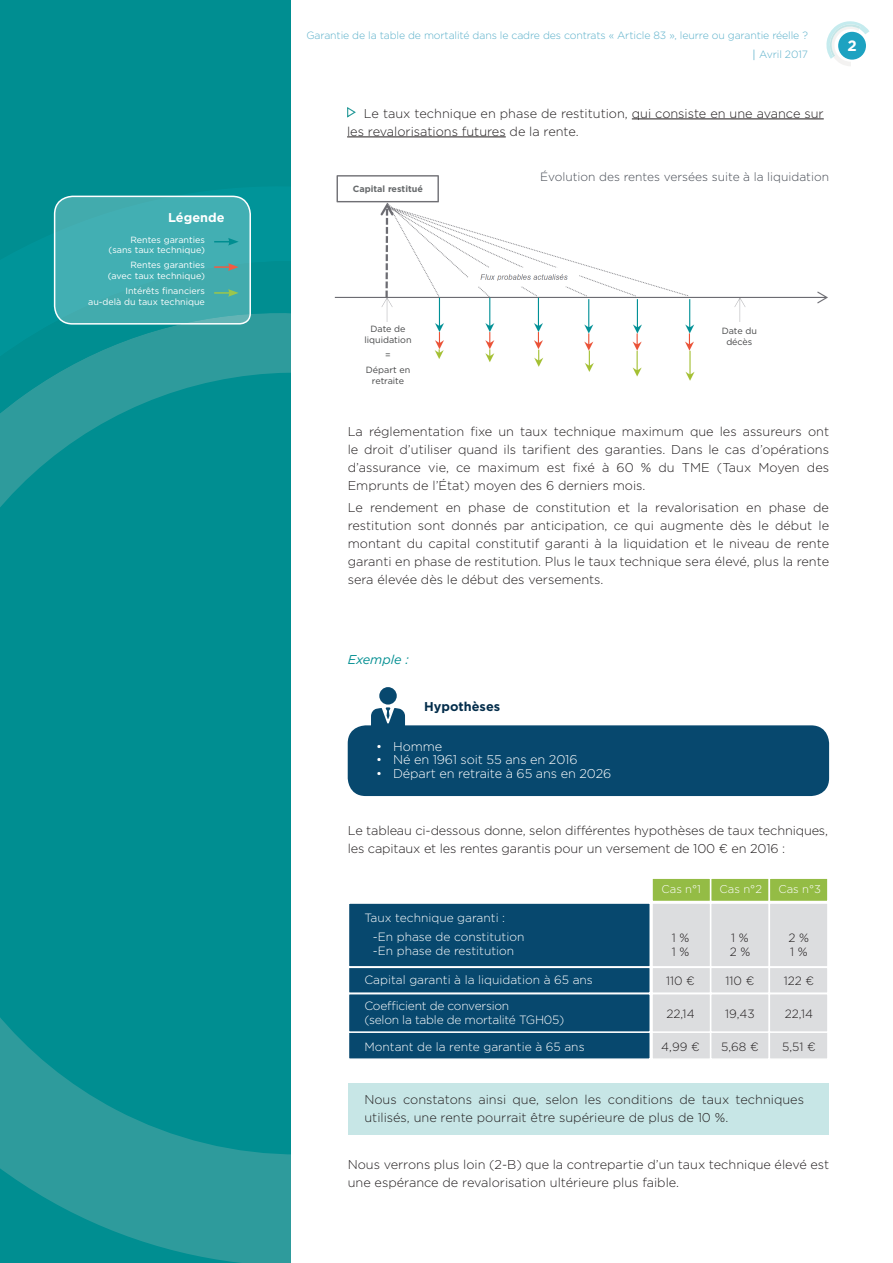
<style>
.page{position:relative;width:893px;height:1263px;background:#fff}
.page>*{position:absolute;margin:0;border:0;box-sizing:border-box;transform-origin:0 0}
.t1{font:700 15px "Gotham";color:#fff}
.t2{font:300 12.75px/18px "Gotham";color:#231f20}
.t3{font:300 12.75px "Gotham";letter-spacing:-.01em;color:#fff}
.t4{font:700 12.75px "Gotham";color:#032d4b}
.t5{font:italic 12.75px "Gotham";color:#008e91}
.t6{font:700 12.75px "Gotham";color:#fff}
.t7{font:300 12px "Gotham";color:#fff}
.t8{font:300 12px "Gotham";color:#231f20}
.t9{font:300 12px/14.4px "Gotham";letter-spacing:-.02em;color:#fff}
.t10{font:300 12px "Gotham";color:#464b54}
.t11{font:300 11.25px "Gotham";color:#fff}
.t12{font:300 10.5px/19.5px "Gotham";letter-spacing:-.01em;color:#5bb0ca;text-align:right}
.t13{font:9px/10.8px "Gotham";color:#fff;text-align:right}
.t14{font:9px/10.8px "Gotham";color:#454647;text-align:center}
.t15{font:700 9px "Gotham";color:#676a6c}
</style>
<div class="page">
<svg style="left:826px;top:21px;width:43px;height:45px"></svg>
<div style="left:0;top:0;width:291px;height:1263px;background:#008e91"></div>
<svg style="left:0;top:1084px;width:291px;height:179px;fill:#2e9b9c"></svg>
<svg style="left:0;top:1041px;width:73px;height:43px;fill:#2e9b9c"></svg>
<svg style="left:0;top:313px;width:291px;height:728px"></svg>
<svg style="left:70px;top:707px;width:17px;height:33px"></svg>
<hr style="left:632px;top:119px;width:192px;height:1px;background:#231f20">
<hr style="left:347px;top:137px;width:159px;height:1px;background:#231f20">
<svg style="left:347px;top:107px;width:9px;height:11px"></svg>
<div style="left:651px;top:877px;width:60px;height:25px;background:#94bc45;border:2px solid #fff"></div>
<div style="left:348px;top:902px;width:303px;height:66px;background:#07486e;border:2px solid #fff"></div>
<div style="left:348px;top:966px;width:303px;height:28px;background:#07486e;border:2px solid #fff"></div>
<div style="left:348px;top:1031px;width:303px;height:29px;background:#07486e;border:2px solid #fff"></div>
<div style="left:348px;top:993px;width:303px;height:40px;background:#07486e;border:2px solid #fff"></div>
<div style="left:651px;top:902px;width:60px;height:66px;background:#dcdddf;border:2px solid #fff"></div>
<div style="left:651px;top:966px;width:60px;height:28px;background:#dcdddf;border:2px solid #fff"></div>
<div style="left:651px;top:1031px;width:60px;height:29px;background:#dcdddf;border:2px solid #fff"></div>
<div style="left:651px;top:993px;width:60px;height:40px;background:#dcdddf;border:2px solid #fff"></div>
<div style="left:710px;top:902px;width:60px;height:66px;background:#dcdddf;border:2px solid #fff"></div>
<div style="left:710px;top:966px;width:60px;height:28px;background:#dcdddf;border:2px solid #fff"></div>
<div style="left:710px;top:1031px;width:60px;height:29px;background:#dcdddf;border:2px solid #fff"></div>
<div style="left:710px;top:993px;width:60px;height:40px;background:#dcdddf;border:2px solid #fff"></div>
<div style="left:769px;top:902px;width:60px;height:66px;background:#dcdddf;border:2px solid #fff"></div>
<div style="left:769px;top:966px;width:60px;height:28px;background:#dcdddf;border:2px solid #fff"></div>
<div style="left:769px;top:1031px;width:60px;height:29px;background:#dcdddf;border:2px solid #fff"></div>
<div style="left:769px;top:993px;width:60px;height:40px;background:#dcdddf;border:2px solid #fff"></div>
<div style="left:710px;top:877px;width:60px;height:25px;background:#94bc45;border:2px solid #fff"></div>
<div style="left:769px;top:877px;width:60px;height:25px;background:#94bc45;border:2px solid #fff"></div>
<img style="left:334px;top:175px;width:494px;height:206px">
<div style="left:355px;top:322px;width:65px;height:70px;background:#fff"></div>
<div style="left:344px;top:180px;width:87px;height:18px;background:#fff"></div>
<div style="left:706px;top:322px;width:66px;height:70px;background:#fff"></div>
<svg style="left:53px;top:195px;width:199px;height:130px;background:#48afb2"></svg>
<div style="left:348px;top:725px;width:481px;height:71px;background:#07486e;border-radius:18px"></div>
<div style="left:379px;top:687px;width:18px;height:17px;background:#07486e;border-radius:50%"></div>
<svg style="left:371px;top:707px;width:34px;height:18px"></svg>
<div style="left:348px;top:1084px;width:480px;height:51px;background:#c7e6e6"></div>
<p class="t6" style="left:168px;top:209px;width:58px">Légende</p>
<p class="t13" style="left:109px;top:234px;width:98px">Rentes garanties (sans taux technique)</p>
<p class="t13" style="left:108px;top:260px;width:99px">Rentes garanties (avec taux technique)</p>
<p class="t13" style="left:88px;top:285px;width:118px">Intérêts financiers<br>au-delà du taux technique</p>
<p class="t12" style="left:306px;top:25px;width:503px">Garantie de la table de mortalité dans le cadre des contrats « Article 83 », leurre ou garantie réelle ?<br>Avril 2017</p>
<p class="t1" style="left:847px;top:35px;width:11px">2</p>
<p class="t2" style="left:347px;top:104px;width:478px;text-indent:17px">Le taux technique en phase de restitution, qui consiste en une avance sur les revalorisations futures de la rente.</p>
<p class="t15" style="left:353px;top:183px;width:72px">Capital restitué</p>
<p class="t14" style="left:364px;top:323px;width:49px">Date de liquidation</p>
<p class="t14" style="left:385px;top:349px;width:7px">=</p>
<p class="t14" style="left:366px;top:364px;width:46px">Départ en retraite</p>
<p class="t10" style="left:540px;top:170px;width:290px">Évolution des rentes versées suite à la liquidation</p>
<p class="t14" style="left:722px;top:325px;width:37px">Date du décès</p>
<p class="t2" style="left:348px;top:422px;width:483px;text-align:justify">La réglementation fixe un taux technique maximum que les assureurs ont le droit d’utiliser quand ils tarifient des garanties. Dans le cas d’opérations d’assurance vie, ce maximum est fixé à 60 % du TME (Taux Moyen des Emprunts de l’État) moyen des 6 derniers mois.</p>
<p class="t2" style="left:348px;top:498px;width:483px;text-align:justify">Le rendement en phase de constitution et la revalorisation en phase de restitution sont donnés par anticipation, ce qui augmente dès le début le montant du capital constitutif garanti à la liquidation et le niveau de rente garanti en phase de restitution. Plus le taux technique sera élevé, plus la rente sera élevée dès le début des versements.</p>
<p class="t5" style="left:348px;top:651px;width:63px">Exemple :</p>
<p class="t4" style="left:424px;top:698px;width:78px">Hypothèses</p>
<p class="t3" style="left:376px;top:738px;width:68px">• Homme</p>
<p class="t3" style="left:376px;top:752px;width:203px">• Né en 1961 soit 55 ans en 2016</p>
<p class="t3" style="left:376px;top:765px;width:237px">• Départ en retraite à 65 ans en 2026</p>
<p class="t2" style="left:348px;top:821px;width:482px">Le tableau ci-dessous donne, selon différentes hypothèses de taux techniques, les capitaux et les rentes garantis pour un versement de 100 € en 2016 :</p>
<p class="t7" style="left:364px;top:910px;width:142px">Taux technique garanti :</p>
<p class="t7" style="left:373px;top:929px;width:153px">-En phase de constitution</p>
<p class="t7" style="left:373px;top:943px;width:143px">-En phase de restitution</p>
<p class="t7" style="left:364px;top:972px;width:230px">Capital garanti à la liquidation à 65 ans</p>
<p class="t9" style="left:364px;top:998px;width:201px">Coefficient de conversion<br>(selon la table de mortalité TGH05)</p>
<p class="t7" style="left:364px;top:1039px;width:222px">Montant de la rente garantie à 65 ans</p>
<p class="t11" style="left:662px;top:882px;width:41px">Cas n°1</p>
<p class="t11" style="left:720px;top:882px;width:44px">Cas n°2</p>
<p class="t11" style="left:778px;top:882px;width:44px">Cas n°3</p>
<p class="t8" style="left:672px;top:930px;width:19px">1 %</p>
<p class="t8" style="left:672px;top:944px;width:19px">1 %</p>
<p class="t8" style="left:666px;top:973px;width:30px">110 €</p>
<p class="t8" style="left:731px;top:930px;width:19px">1 %</p>
<p class="t8" style="left:730px;top:944px;width:22px">2 %</p>
<p class="t8" style="left:726px;top:973px;width:30px">110 €</p>
<p class="t8" style="left:789px;top:930px;width:22px">2 %</p>
<p class="t8" style="left:790px;top:944px;width:19px">1 %</p>
<p class="t8" style="left:784px;top:973px;width:32px">122 €</p>
<p class="t8" style="left:666px;top:1006px;width:30px">22,14</p>
<p class="t8" style="left:725px;top:1006px;width:31px">19,43</p>
<p class="t8" style="left:785px;top:1006px;width:30px">22,14</p>
<p class="t8" style="left:661px;top:1039px;width:40px">4,99 €</p>
<p class="t8" style="left:721px;top:1039px;width:39px">5,68 €</p>
<p class="t8" style="left:782px;top:1039px;width:35px">5,51 €</p>
<p class="t2" style="left:364px;top:1090px;width:441px">Nous constatons ainsi que, selon les conditions de taux techniques utilisés, une rente pourrait être supérieure de plus de 10 %.</p>
<p class="t2" style="left:348px;top:1155px;width:483px">Nous verrons plus loin (2-B) que la contrepartie d’un taux technique élevé est une espérance de revalorisation ultérieure plus faible.</p>
</div>
